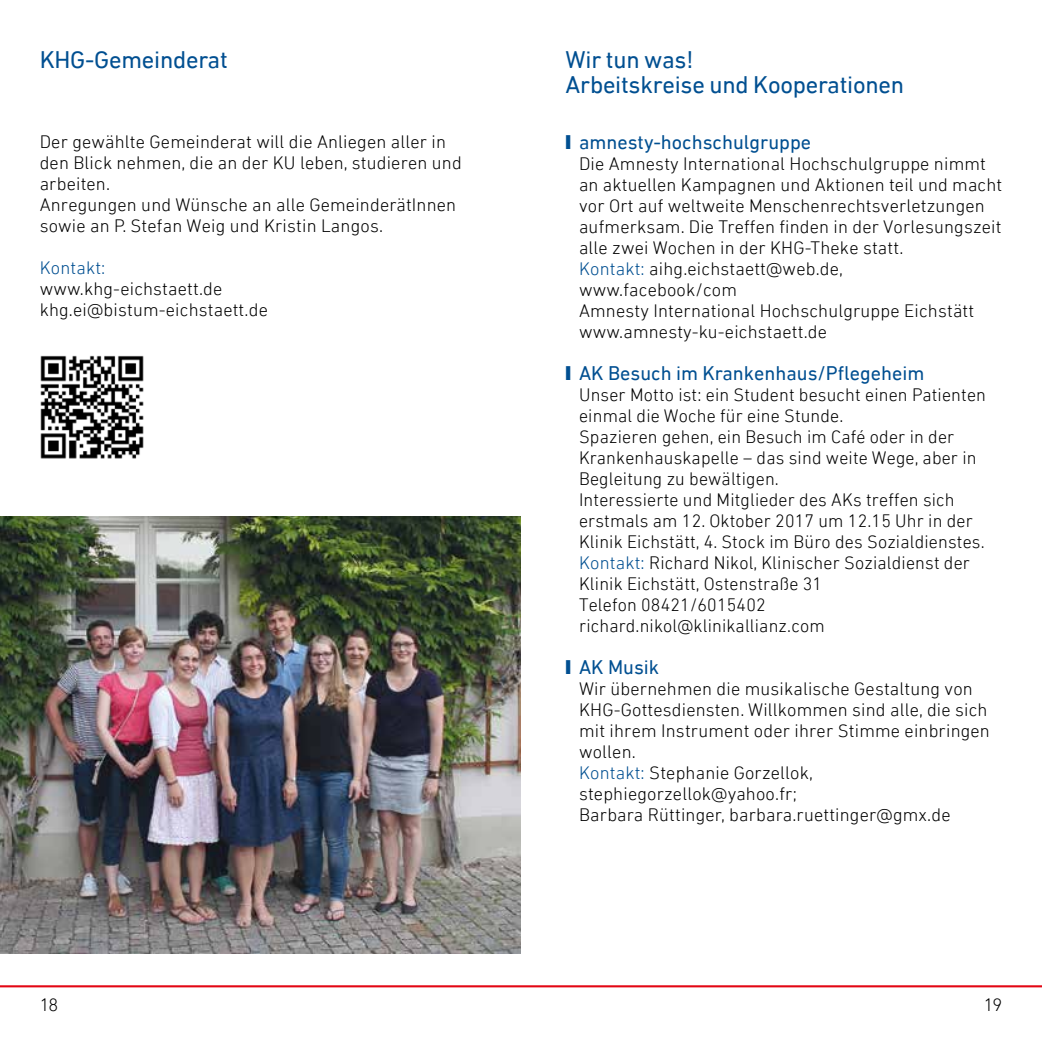
<style>
.page{position:relative;width:1042px;height:1042px;background:#fff}
.page>*{position:absolute;margin:0;border:0;box-sizing:border-box;transform-origin:0 0}
.t1{font:24.5px/24.5px "DIN Next LT Pro";letter-spacing:-.01em;color:#004f91}
.t2{font:20.12px "DIN Next LT Pro";color:#004f91}
.t3{font:300 18.38px/21px "DIN Next LT Pro";letter-spacing:.01em;color:#000}
.t4{font:300 18.38px "DIN Next LT Pro";letter-spacing:.01em;color:#004f91}
.s1{color:#004f91}
</style>
<div class="page">
<hr style="left:0;top:985px;width:1042px;height:2px;background:#e30613">
<img style="left:0;top:516px;width:521px;height:437px">
<img style="left:40px;top:355px;width:104px;height:104px">
<h1 class="t1" style="left:40px;top:47px;width:190px">KHG-Gemeinderat</h1>
<p class="t3" style="left:40px;top:131px;width:424px">Der gewählte Gemeinderat will die Anliegen aller in den Blick nehmen, die an der KU leben, studieren und arbeiten.<br>Anregungen und Wünsche an alle GemeinderätInnen sowie an P. Stefan Weig und Kristin Langos.</p>
<p class="t4" style="left:40px;top:257px;width:67px">Kontakt:</p>
<p class="t3" style="left:40px;top:278px;width:230px">www.khg-eichstaett.de khg.ei@bistum-eichstaett.de</p>
<h1 class="t1" style="left:566px;top:47px;width:340px">Wir tun was!<br>Arbeitskreise und Kooperationen</h1>
<p class="t2" style="left:566px;top:130px;width:247px">❙ amnesty-hochschulgruppe</p>
<p class="t3" style="left:579px;top:153px;width:425px">Die Amnesty International Hochschulgruppe nimmt an aktuellen Kampagnen und Aktionen teil und macht vor Ort auf weltweite Menschenrechtsverletzungen aufmerksam. Die Treffen finden in der Vorlesungszeit alle zwei Wochen in der KHG-Theke statt.<br><span class="s1">Kontakt:</span> aihg.eichstaett@web.de, www.facebook/com<br>Amnesty International Hochschulgruppe Eichstätt www.amnesty-ku-eichstaett.de</p>
<p class="t2" style="left:566px;top:361px;width:360px">❙ AK Besuch im Krankenhaus/Pflegeheim</p>
<p class="t3" style="left:579px;top:384px;width:408px">Unser Motto ist: ein Student besucht einen Patienten einmal die Woche für eine Stunde.<br>Spazieren gehen, ein Besuch im Café oder in der Krankenhauskapelle – das sind weite Wege, aber in Begleitung zu bewältigen.<br>Interessierte und Mitglieder des AKs treffen sich erstmals am 12. Oktober 2017 um 12.15 Uhr in der Klinik Eichstätt, 4. Stock im Büro des Sozialdienstes.<br><span class="s1">Kontakt:</span> Richard Nikol, Klinischer Sozialdienst der Klinik Eichstätt, Ostenstraße 31<br>Telefon 08421/6015402 richard.nikol@klinikallianz.com</p>
<p class="t2" style="left:566px;top:655px;width:95px">❙ AK Musik</p>
<p class="t3" style="left:579px;top:678px;width:412px">Wir übernehmen die musikalische Gestaltung von KHG-Gottesdiensten. Willkommen sind alle, die sich mit ihrem Instrument oder ihrer Stimme einbringen wollen.<br><span class="s1">Kontakt:</span> Stephanie Gorzellok, stephiegorzellok@yahoo.fr;<br>Barbara Rüttinger, barbara.ruettinger@gmx.de</p>
<p class="t3" style="left:40px;top:994px;width:20px">18</p>
<p class="t3" style="left:984px;top:994px;width:20px">19</p>
</div>
